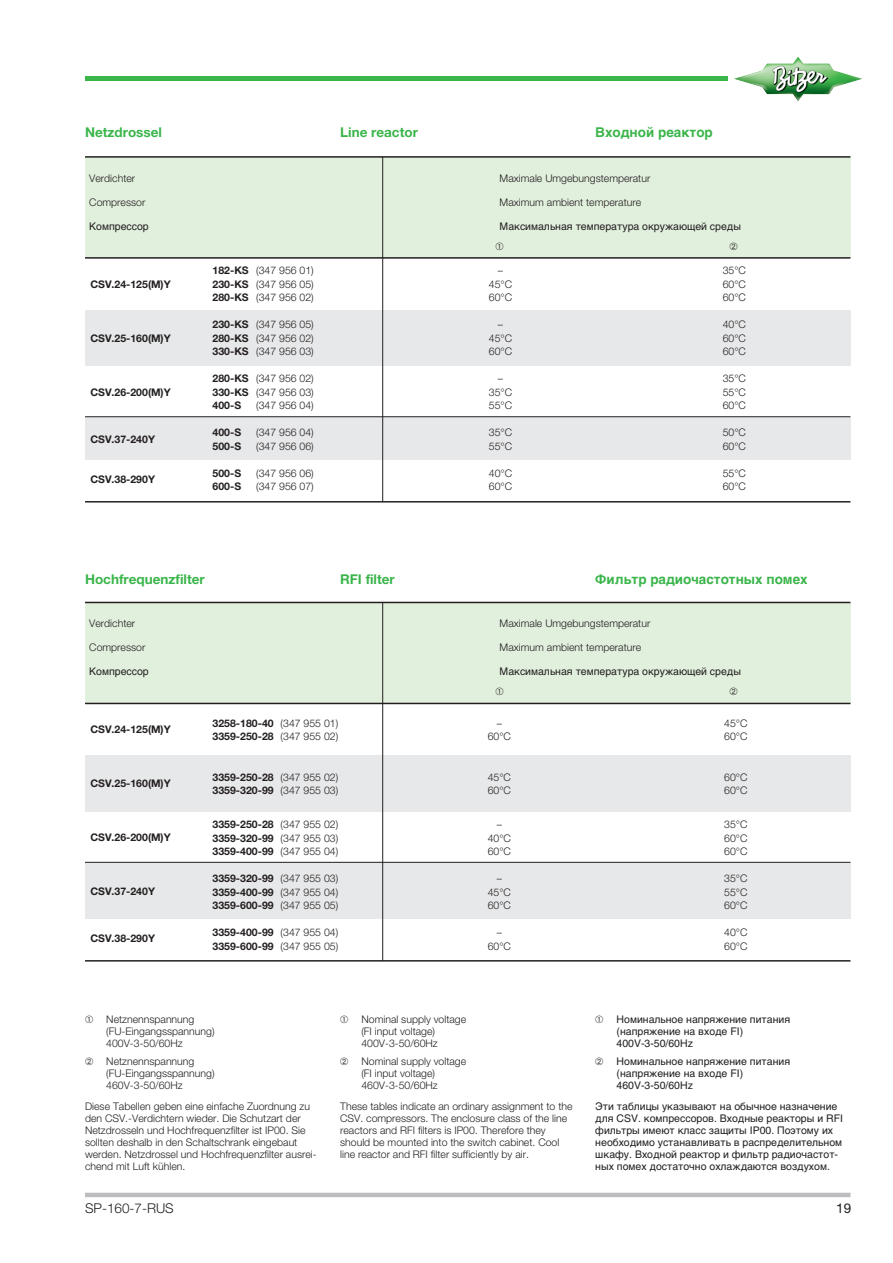
<style>
.page{position:relative;width:893px;height:1263px;background:#fff}
.page>*{position:absolute;margin:0;border:0;box-sizing:border-box;transform-origin:0 0}
.t1{font:700 13.5px "Helvetica Neue";color:#3ab54a}
.t2{font:700 13.5px "Helvetica Cyr";color:#3ab54a}
.t3{font:300 13.5px "Helvetica Neue";color:#231f20}
.t4{font:13.5px "Helvetica Neue";color:#231f20}
.t5{font:300 10.5px/13.5px "Helvetica Neue";color:#231f20}
.t6{font:10.5px/12px "Helvetica Cyr Upright";color:#231f20}
.t7{font:700 10.5px/13.5px "Helvetica Neue";color:#231f20;text-align:justify}
</style>
<div class="page">
<hr style="left:85px;top:1193px;width:765px;height:4px;background:#bcbdc0">
<hr style="left:85px;top:77px;width:642px;height:4px;background:#3ab54a">
<img style="left:734px;top:57px;width:128px;height:44px">
<div style="left:85px;top:158px;width:765px;height:100px;background:#e1efdd"></div>
<div style="left:85px;top:310px;width:765px;height:56px;background:#e7e8e9"></div>
<div style="left:85px;top:417px;width:765px;height:42px;background:#e7e8e9"></div>
<div style="left:85px;top:862px;width:765px;height:56px;background:#e7e8e9"></div>
<hr style="left:85px;top:156px;width:765px;height:2px;background:#231f20">
<hr style="left:85px;top:257px;width:765px;height:2px;background:#231f20">
<hr style="left:85px;top:416px;width:765px;height:1px;background:#231f20">
<hr style="left:85px;top:501px;width:765px;height:1px;background:#231f20">
<hr style="left:382px;top:157px;width:1px;height:345px;background:#231f20">
<div style="left:85px;top:603px;width:765px;height:101px;background:#e1efdd"></div>
<div style="left:85px;top:755px;width:765px;height:56px;background:#e7e8e9"></div>
<hr style="left:85px;top:602px;width:765px;height:1px;background:#231f20">
<hr style="left:85px;top:703px;width:765px;height:1px;background:#231f20">
<hr style="left:85px;top:862px;width:765px;height:1px;background:#231f20">
<hr style="left:85px;top:960px;width:765px;height:1px;background:#231f20">
<hr style="left:382px;top:602px;width:1px;height:359px;background:#231f20">
<p class="t1" style="left:85px;top:128px;width:78px">Netzdrossel</p>
<p class="t1" style="left:340px;top:128px;width:79px">Line reactor</p>
<p class="t2" style="left:595px;top:128px;width:119px">Входной реактор</p>
<p class="t5" style="left:89px;top:172px;width:47px">Verdichter</p>
<p class="t5" style="left:89px;top:196px;width:58px">Compressor</p>
<p class="t6" style="left:89px;top:221px;width:61px">Компрессор</p>
<p class="t7" style="left:90px;top:278px;width:82px">CSV.24-125(M)Y</p>
<p class="t7" style="left:90px;top:332px;width:82px">CSV.25-160(M)Y</p>
<p class="t7" style="left:90px;top:386px;width:82px">CSV.26-200(M)Y</p>
<p class="t7" style="left:90px;top:433px;width:66px">CSV.37-240Y</p>
<p class="t7" style="left:90px;top:474px;width:66px">CSV.38-290Y</p>
<p class="t7" style="left:213px;top:264px;width:38px">182-KS 230-KS 280-KS</p>
<p class="t7" style="left:213px;top:318px;width:38px">230-KS 280-KS 330-KS</p>
<p class="t7" style="left:213px;top:372px;width:38px">280-KS 330-KS 400-S</p>
<p class="t7" style="left:213px;top:426px;width:30px">400-S<br>500-S</p>
<p class="t7" style="left:213px;top:467px;width:30px">500-S<br>600-S</p>
<p class="t5" style="left:256px;top:265px;width:59px;text-align:justify">(347 956 01) (347 956 05) (347 956 02)</p>
<p class="t5" style="left:256px;top:319px;width:59px;text-align:justify">(347 956 05) (347 956 02) (347 956 03)</p>
<p class="t5" style="left:256px;top:373px;width:59px;text-align:justify">(347 956 02) (347 956 03) (347 956 04)</p>
<p class="t5" style="left:256px;top:427px;width:59px">(347 956 04) (347 956 06)</p>
<p class="t5" style="left:256px;top:467px;width:59px">(347 956 06) (347 956 07)</p>
<p class="t5" style="left:500px;top:172px;width:152px">Maximale Umgebungstemperatur</p>
<p class="t5" style="left:500px;top:196px;width:143px">Maximum ambient temperature</p>
<p class="t6" style="left:500px;top:221px;width:243px">Максимальная температура окружающей среды</p>
<p class="t5" style="left:489px;top:265px;width:25px;text-align:center">–<br>45°C<br>60°C</p>
<p class="t5" style="left:489px;top:319px;width:25px;text-align:center">–<br>45°C<br>60°C</p>
<p class="t5" style="left:489px;top:373px;width:25px;text-align:center">–<br>35°C<br>55°C</p>
<p class="t5" style="left:489px;top:427px;width:25px">35°C<br>55°C</p>
<p class="t5" style="left:489px;top:467px;width:25px">40°C<br>60°C</p>
<p class="t5" style="left:723px;top:265px;width:25px;text-align:justify">35°C 60°C 60°C</p>
<p class="t5" style="left:723px;top:319px;width:25px;text-align:justify">40°C 60°C 60°C</p>
<p class="t5" style="left:723px;top:373px;width:25px;text-align:justify">35°C 55°C 60°C</p>
<p class="t5" style="left:723px;top:427px;width:25px">50°C<br>60°C</p>
<p class="t5" style="left:723px;top:467px;width:25px">55°C<br>60°C</p>
<p class="t1" style="left:85px;top:574px;width:121px">Hochfrequenzfilter</p>
<p class="t1" style="left:340px;top:574px;width:56px">RFI filter</p>
<p class="t2" style="left:595px;top:574px;width:214px">Фильтр радиочастотных помех</p>
<p class="t5" style="left:89px;top:618px;width:47px">Verdichter</p>
<p class="t5" style="left:89px;top:642px;width:58px">Compressor</p>
<p class="t6" style="left:89px;top:667px;width:61px">Компрессор</p>
<p class="t7" style="left:90px;top:723px;width:82px">CSV.24-125(M)Y</p>
<p class="t7" style="left:90px;top:777px;width:82px">CSV.25-160(M)Y</p>
<p class="t7" style="left:90px;top:831px;width:82px">CSV.26-200(M)Y</p>
<p class="t7" style="left:90px;top:885px;width:66px">CSV.37-240Y</p>
<p class="t7" style="left:90px;top:933px;width:66px">CSV.38-290Y</p>
<p class="t5" style="left:281px;top:717px;width:59px">(347 955 01) (347 955 02)</p>
<p class="t5" style="left:281px;top:771px;width:59px">(347 955 02) (347 955 03)</p>
<p class="t5" style="left:281px;top:818px;width:59px;text-align:justify">(347 955 02) (347 955 03) (347 955 04)</p>
<p class="t5" style="left:281px;top:872px;width:59px;text-align:justify">(347 955 03) (347 955 04) (347 955 05)</p>
<p class="t5" style="left:281px;top:926px;width:59px">(347 955 04) (347 955 05)</p>
<p class="t7" style="left:213px;top:717px;width:63px">3258-180-40<br>3359-250-28</p>
<p class="t7" style="left:213px;top:771px;width:63px">3359-250-28<br>3359-320-99</p>
<p class="t7" style="left:213px;top:818px;width:63px">3359-250-28<br>3359-320-99<br>3359-400-99</p>
<p class="t7" style="left:213px;top:872px;width:63px">3359-320-99<br>3359-400-99<br>3359-600-99</p>
<p class="t7" style="left:213px;top:926px;width:63px">3359-400-99<br>3359-600-99</p>
<p class="t5" style="left:500px;top:618px;width:152px">Maximale Umgebungstemperatur</p>
<p class="t5" style="left:500px;top:642px;width:143px">Maximum ambient temperature</p>
<p class="t6" style="left:500px;top:667px;width:243px">Максимальная температура окружающей среды</p>
<p class="t5" style="left:488px;top:717px;width:25px;text-align:center">–<br>60°C</p>
<p class="t5" style="left:488px;top:771px;width:25px">45°C<br>60°C</p>
<p class="t5" style="left:488px;top:818px;width:25px;text-align:center">–<br>40°C<br>60°C</p>
<p class="t5" style="left:488px;top:872px;width:25px;text-align:center">–<br>45°C<br>60°C</p>
<p class="t5" style="left:488px;top:926px;width:25px;text-align:center">–<br>60°C</p>
<p class="t5" style="left:724px;top:717px;width:25px">45°C<br>60°C</p>
<p class="t5" style="left:724px;top:771px;width:25px">60°C<br>60°C</p>
<p class="t5" style="left:724px;top:818px;width:25px;text-align:justify">35°C 60°C 60°C</p>
<p class="t5" style="left:724px;top:872px;width:25px;text-align:justify">35°C 55°C 60°C</p>
<p class="t5" style="left:724px;top:926px;width:25px">40°C<br>60°C</p>
<p class="t5" style="left:106px;top:1014px;width:110px;line-height:12px;text-indent:-21px">➀ Netznennspannung (FU-Eingangsspannung)<br>400V-3-50/60Hz</p>
<p class="t5" style="left:106px;top:1056px;width:110px;line-height:12px;text-indent:-21px">➁ Netznennspannung (FU-Eingangsspannung)<br>460V-3-50/60Hz</p>
<p class="t5" style="left:361px;top:1014px;width:106px;line-height:12px;text-indent:-21px">➀ Nominal supply voltage (FI input voltage)<br>400V-3-50/60Hz</p>
<p class="t5" style="left:361px;top:1056px;width:106px;line-height:12px;text-indent:-21px">➁ Nominal supply voltage (FI input voltage)<br>460V-3-50/60Hz</p>
<p class="t6" style="left:616px;top:1014px;width:175px;text-indent:-21px">➀ Номинальное напряжение питания (напряжение на входе FI)<br>400V-3-50/60Hz</p>
<p class="t6" style="left:616px;top:1056px;width:175px;text-indent:-21px">➁ Номинальное напряжение питания (напряжение на входе FI)<br>460V-3-50/60Hz</p>
<p class="t5" style="left:85px;top:1101px;width:233px;line-height:12px">Diese Tabellen geben eine einfache Zuordnung zu den CSV.-Verdichtern wieder. Die Schutzart der Netzdrosseln und Hochfrequenzfilter ist IP00. Sie sollten deshalb in den Schaltschrank eingebaut werden. Netzdrossel und Hochfrequenzfilter ausrei&shy;chend mit Luft kühlen.</p>
<p class="t5" style="left:340px;top:1101px;width:234px;line-height:12px">These tables indicate an ordinary assignment to the CSV. compressors. The enclosure class of the line reactors and RFI filters is IP00. Therefore they should be mounted into the switch cabinet. Cool line reactor and RFI filter sufficiently by air.</p>
<p class="t6" style="left:595px;top:1101px;width:249px">Эти таблицы указывают на обычное назначение для CSV. компрессоров. Входные реакторы и RFI фильтры имеют класс защиты IP00. Поэтому их необходимо устанавливать в распределительном шкафу. Входной реактор и фильтр радиочастот&shy;ных помех достаточно охлаждаются воздухом.</p>
<p class="t3" style="left:85px;top:1203px;width:90px">SP-160-7-RUS</p>
<p class="t4" style="left:836px;top:1203px;width:17px">19</p>
</div>
